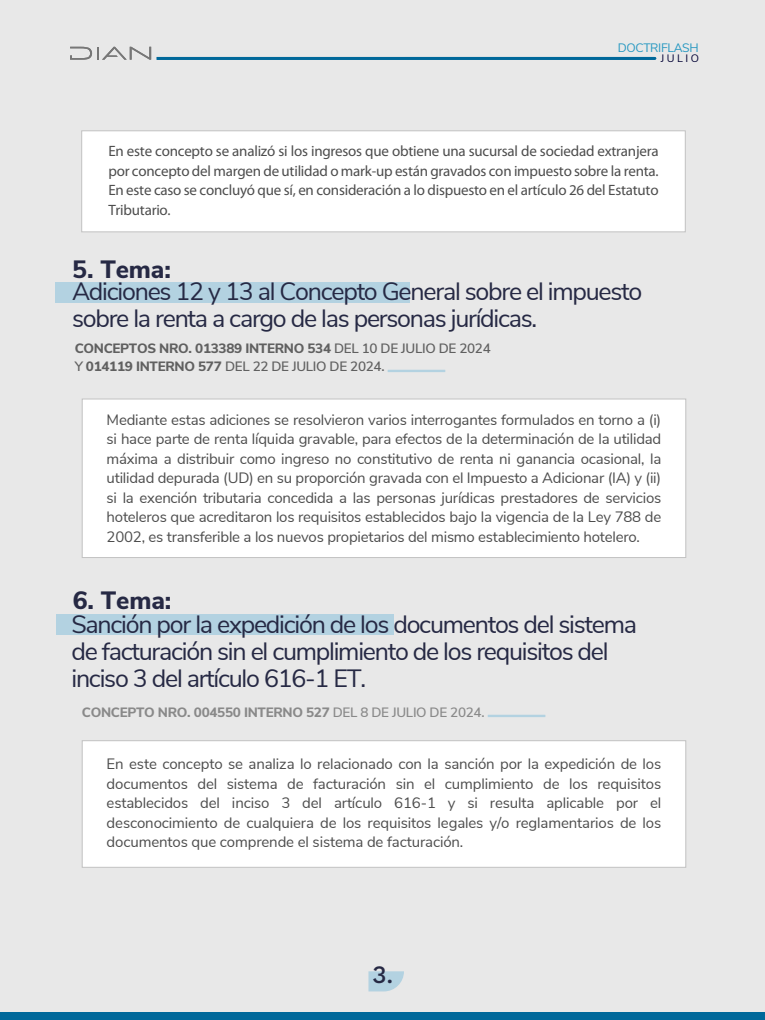
<style>
.page{position:relative;width:765px;height:1020px;background:#e8e8e8}
.page>*{position:absolute;margin:0;border:0;box-sizing:border-box;transform-origin:0 0}
.t1{font:25px/27px "Nunito Sans";letter-spacing:-.05em;color:#262944}
.t2{font:800 25px "Nunito Sans";letter-spacing:-.005em;color:#262944}
.t3{font:500 25px "Work Sans";color:#262944}
.t4{font:15px/19.5px "Nunito Sans";letter-spacing:-.01em;color:#4d4d4d;text-align:justify}
.t5{font:15px/19.5px "Myriad Pro";letter-spacing:-.015em;color:#4d4d4d;text-align:justify}
.t6{font:800 13.5px/17.5px "Nunito Sans";letter-spacing:-.025em;color:#606060}
.t7{font:12.2px "Nunito Sans";letter-spacing:-.03em;color:#2698c1}
.t8{font:10.8px "Nunito Sans";letter-spacing:.23em;color:#003}
.s1{font-weight:600}
</style>
<div class="page">
<div style="left:0;top:1012px;width:765px;height:8px;background:#00689a"></div>
<svg style="left:368px;top:971px;width:36px;height:20px"></svg>
<svg style="left:157px;top:57px;width:499px;height:3px"></svg>
<svg style="left:70px;top:47px;width:81px;height:13px"></svg>
<div style="left:81px;top:130px;width:605px;height:102px;background:#fff;border:1px solid #c2c2c2"></div>
<div style="left:82px;top:399px;width:604px;height:159px;background:#fff;border:1px solid #c2c2c2"></div>
<div style="left:56px;top:282px;width:354px;height:21px;background:#b3d2e1"></div>
<svg style="left:388px;top:370px;width:57px;height:2px"></svg>
<div style="left:82px;top:740px;width:604px;height:128px;background:#fff;border:1px solid #c2c2c2"></div>
<svg style="left:488px;top:715px;width:57px;height:2px"></svg>
<div style="left:56px;top:615px;width:337px;height:20px;background:#b3d2e1"></div>
<p class="t7" style="left:618px;top:39px;width:82px">DOCTRIFLASH</p>
<p class="t8" style="left:661px;top:50px;width:40px">JULIO</p>
<p class="t5" style="left:108px;top:141px;width:552px">En este concepto se analizó si los ingresos que obtiene una sucursal de sociedad extranjera por concepto del margen de utilidad o mark-up están gravados con impuesto sobre la renta.<br>En este caso se concluyó que sí, en consideración a lo dispuesto en el artículo 26 del Estatuto Tributario.</p>
<h1 class="t2" style="left:72px;top:251px;width:100px">5. Tema:</h1>
<h1 class="t1" style="left:72px;top:276px;width:572px">Adiciones 12 y 13 al Concepto General sobre el impuesto sobre la renta a cargo de las personas jurídicas.</h1>
<p class="t6" style="left:75px;top:339px;width:418px">CONCEPTOS NRO. 013389 INTERNO 534 <span class="s1">DEL 10 DE JULIO DE 2024<br>Y</span> 014119 INTERNO 577 <span class="s1">DEL 22 DE JULIO DE 2024.</span></p>
<p class="t4" style="left:107px;top:409px;width:556px">Mediante estas adiciones se resolvieron varios interrogantes formulados en torno a (i) si hace parte de renta líquida gravable, para efectos de la determinación de la utilidad máxima a distribuir como ingreso no constitutivo de renta ni ganancia ocasional, la utilidad depurada (UD) en su proporción gravada con el Impuesto a Adicionar (IA) y (ii) si la exención tributaria concedida a las personas jurídicas prestadores de servicios hoteleros que acreditaron los requisitos establecidos bajo la vigencia de la Ley 788 de 2002, es transferible a los nuevos propietarios del mismo establecimiento hotelero.</p>
<h1 class="t2" style="left:73px;top:582px;width:100px">6. Tema:</h1>
<h1 class="t1" style="left:71px;top:609px;width:567px">Sanción por la expedición de los documentos del sistema de facturación sin el cumplimiento de los requisitos del inciso 3 del artículo 616-1 ET.</h1>
<p class="t6" style="left:82px;top:703px;width:404px">CONCEPTO NRO. 004550 INTERNO 527 <span class="s1">DEL 8 DE JULIO DE 2024.</span></p>
<p class="t4" style="left:107px;top:753px;width:556px">En este concepto se analiza lo relacionado con la sanción por la expedición de los documentos del sistema de facturación sin el cumplimiento de los requisitos establecidos del inciso 3 del artículo 616-1 y si resulta aplicable por el desconocimiento de cualquiera de los requisitos legales y/o reglamentarios de los documentos que comprende el sistema de facturación.</p>
<h1 class="t3" style="left:372px;top:960px;width:23px">3.</h1>
</div>
